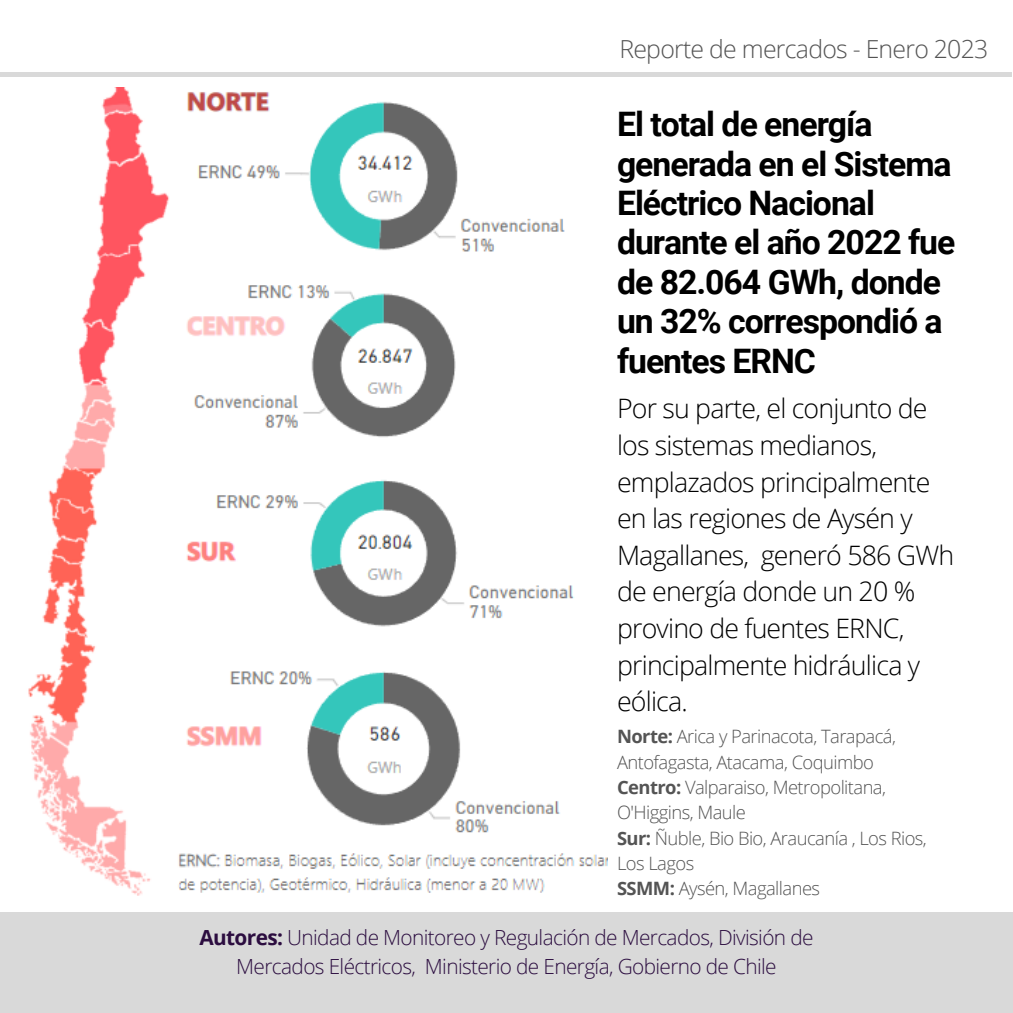
<style>
.page{position:relative;width:1013px;height:1013px;background:#fff}
.page>*{position:absolute;margin:0;border:0;box-sizing:border-box;transform-origin:0 0}
.t1{font:700 33.75px/39.4px "Roboto";letter-spacing:-.03em;color:#000}
.t2{font:300 26.75px/36.5px "Open Sans";letter-spacing:-.03em;color:#000}
.t3{font:300 24.88px "Open Sans";letter-spacing:-.03em;color:#545454}
.t4{font:300 20.88px/29px "Open Sans";letter-spacing:-.03em;color:#2c0d40;text-align:center}
.t5{font:300 18.38px/25.2px "Open Sans";letter-spacing:-.03em;color:#545454}
.s1{font-weight:700}
</style>
<div class="page">
<div style="left:0;top:72px;width:1012px;height:5px;background:#d9d9d9"></div>
<img style="left:28px;top:87px;width:579px;height:808px">
<div style="left:0;top:911px;width:1012px;height:101px;background:#d9d9d9"></div>
<p class="t3" style="left:619px;top:32px;width:370px">Reporte de mercados - Enero 2023</p>
<p class="t1" style="left:617px;top:105px;width:340px">El total de energía generada en el Sistema<br>Eléctrico Nacional durante el año 2022 fue de 82.064 GWh, donde un 32% correspondió a fuentes ERNC</p>
<p class="t2" style="left:617px;top:390px;width:339px">Por su parte, el conjunto de los sistemas medianos, emplazados principalmente en las regiones de Aysén y<br>Magallanes, generó 586 GWh de energía donde un 20 % provino de fuentes ERNC, principalmente hidráulica y eólica.</p>
<p class="t5" style="left:617px;top:723px;width:311px"><span class="s1">Norte:</span> Arica y Parinacota, Tarapacá,<br>Antofagasta, Atacama, Coquimbo<br><span class="s1">Centro:</span> Valparaiso, Metropolitana,<br>O'Higgins, Maule<br><span class="s1">Sur:</span> Ñuble, Bio Bio, Araucanía , Los Rios,<br>Los Lagos<br><span class="s1">SSMM:</span> Aysén, Magallanes</p>
<p class="t4" style="left:199px;top:922px;width:615px"><span class="s1">Autores:</span> Unidad de Monitoreo y Regulación de Mercados, División de<br>Mercados Eléctricos, Ministerio de Energía, Gobierno de Chile</p>
</div>
